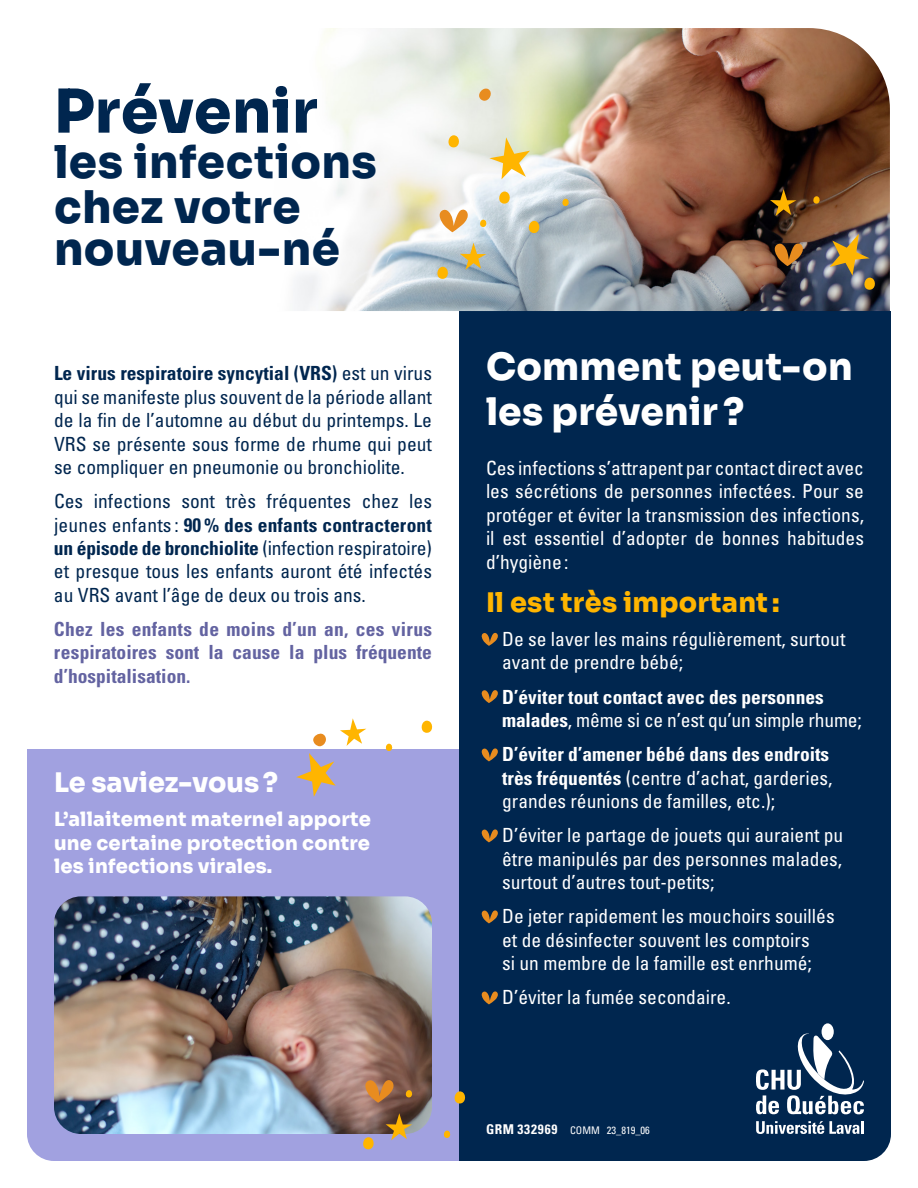
<style>
.page{position:relative;width:918px;height:1188px;background:#fff}
.page>*{position:absolute;margin:0;border:0;box-sizing:border-box;transform-origin:0 0}
.t1{font:60px "Sora";color:#00264f}
.t2{font:45px/43.5px "Sora";letter-spacing:.01em;color:#00264f}
.t3{font:37.5px/45px "Sora";letter-spacing:.005em;color:#fff}
.t4{font:27px "Sora";letter-spacing:.01em;color:#ffb500}
.t5{font:27px "Sora";color:#fff}
.t6{font:condensed 19.5px/23.4px "Univers LT Std";color:#fff}
.t7{font:condensed 19.5px/23.4px "Univers LT Std";color:#00264f;text-align:justify}
.t8{font:700 condensed 19.5px/23.4px "Univers LT Std";color:#6363a1;text-align:justify}
.t9{font:19.5px/23.4px "Sora";letter-spacing:.01em;color:#fff;text-align:justify}
.t10{font:700 condensed 19.5px/23.4px "Univers LT Std";color:#fff}
.t11{font:condensed 10.5px "Univers LT Std";color:#fff}
.s1{font-weight:700}
.s2{font-weight:400}
.s3{font-weight:700;font-size:13.5px}
</style>
<div class="page">
<img style="left:27px;top:28px;width:864px;height:1133px">
<h1 class="t1" style="left:54px;top:62px;width:265px">Prévenir</h1>
<h2 class="t2" style="left:54px;top:136px;width:324px">les infections chez votre nouveau-né</h2>
<p class="t7" style="left:54px;top:361px;width:380px"><span class="s1">Le virus respiratoire syncytial (VRS)</span> est un virus qui se manifeste plus souvent de la période allant de la fin de l’automne au début du printemps. Le VRS se présente sous forme de rhume qui peut se compliquer en pneumonie ou bronchiolite.</p>
<p class="t7" style="left:54px;top:489px;width:380px">Ces infections sont très fréquentes chez les jeunes enfants : <span class="s1">90% des enfants contracteront un épisode de bronchiolite</span> (infection respiratoire) et presque tous les enfants auront été infectés au VRS avant l’âge de deux ou trois ans.</p>
<p class="t8" style="left:54px;top:617px;width:380px">Chez les enfants de moins d’un an, ces virus respiratoires sont la cause la plus fréquente d’hospitalisation.</p>
<h3 class="t5" style="left:54px;top:760px;width:225px">Le saviez-vous?</h3>
<p class="t9" style="left:54px;top:806px;width:318px">L’allaitement maternel apporte une certaine protection contre les infections virales.</p>
<h3 class="t3" style="left:486px;top:340px;width:368px">Comment peut-on les prévenir ?</h3>
<p class="t6" style="left:486px;top:456px;width:380px;text-align:justify">Ces infections s’attrapent par contact direct avec les sécrétions de personnes infectées. Pour se protéger et éviter la transmission des infections, il est essentiel d’adopter de bonnes habitudes d’hygiène :</p>
<h3 class="t4" style="left:486px;top:580px;width:295px">Il est très important :</h3>
<p class="t6" style="left:502px;top:627px;width:345px">De se laver les mains régulièrement, surtout avant de prendre bébé;</p>
<p class="t10" style="left:502px;top:685px;width:361px">D’éviter tout contact avec des personnes malades<span class="s2">, même si ce n’est qu’un simple rhume;</span></p>
<p class="t6" style="left:502px;top:742px;width:332px"><span class="s1">D’éviter d’amener bébé dans des endroits très fréquentés</span> (centre d’achat, garderies, grandes réunions de familles, etc.);</p>
<p class="t6" style="left:502px;top:823px;width:343px;text-align:justify">D’éviter le partage de jouets qui auraient pu être manipulés par des personnes malades, surtout d’autres tout-petits;</p>
<p class="t6" style="left:502px;top:904px;width:334px">De jeter rapidement les mouchoirs souillés et de désinfecter souvent les comptoirs<br>si un membre de la famille est enrhumé;</p>
<p class="t6" style="left:502px;top:985px;width:230px">D’éviter la fumée secondaire.</p>
<p class="t11" style="left:486px;top:1124px;width:165px"><span class="s3">GRM 332969</span> COMM 23_819_06</p>
</div>
